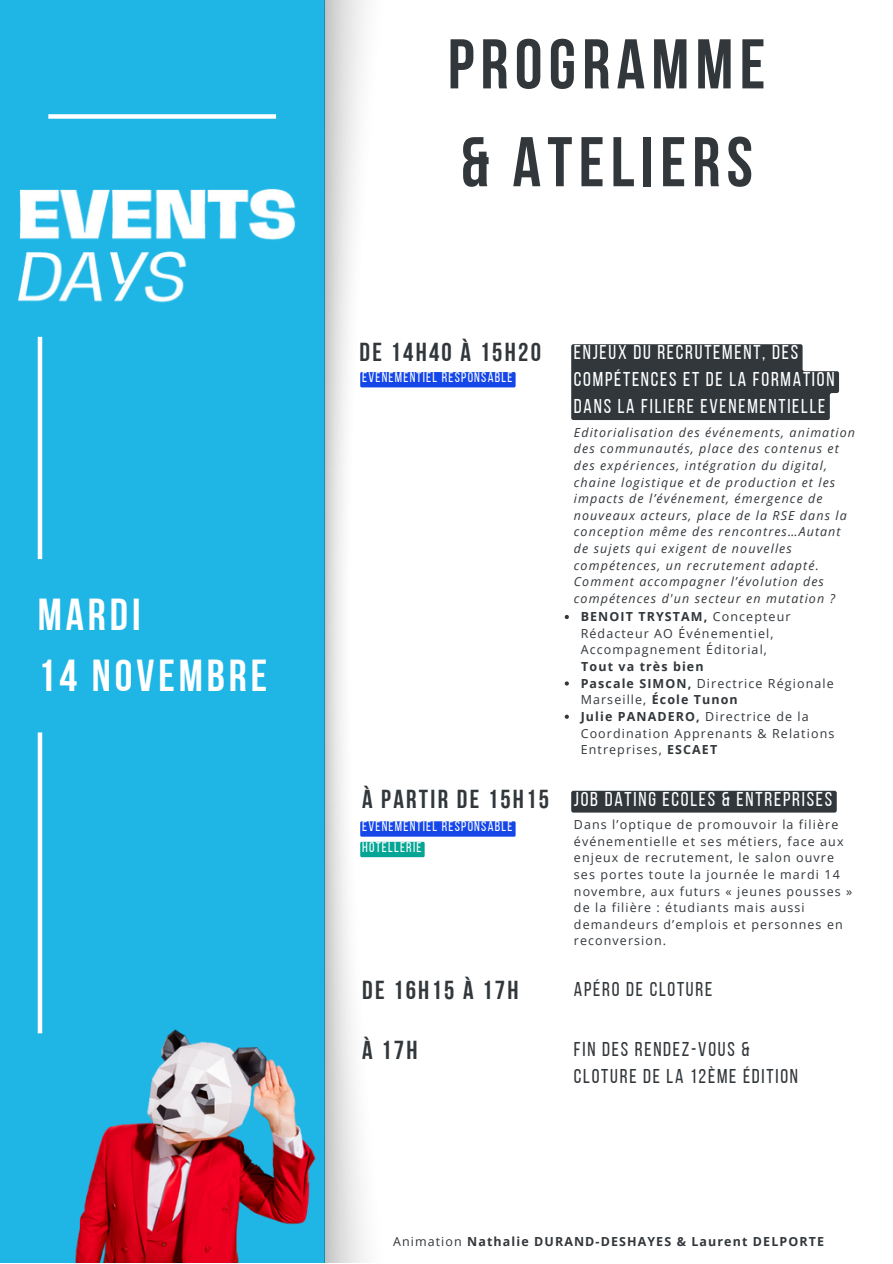
<style>
.page{position:relative;width:893px;height:1264px;background:#fff}
.page>*{position:absolute;margin:0;border:0;box-sizing:border-box;transform-origin:0 0}
.t1{font:70.2px "Bebas Neue Cyrillic";letter-spacing:.09em;color:#32373b}
.t2{font:44.7px "Bebas Neue Cyrillic";letter-spacing:.09em;color:#fff}
.t3{font:25.95px "Bebas Neue Cyrillic";letter-spacing:.09em;color:#32373b}
.t4{font:19.95px/27px "Bebas Neue";letter-spacing:.09em;color:#fff}
.t5{font:19.95px "Bebas Neue";letter-spacing:.09em;color:#32373b}
.t6{font:13.95px "Bebas Neue";letter-spacing:.09em;color:#fff}
.t7{font:12.45px/16.6px "Open Sans";letter-spacing:.09em;color:#32373b}
.t8{font:italic 12.45px/16.6px "Open Sans";letter-spacing:.09em;color:#32373b}
.t9{font:700 12.45px "Open Sans";letter-spacing:.09em;color:#32373b}
.s1{font-weight:700}
.s2{font-weight:400}
</style>
<div class="page">
<div style="left:0;top:0;width:324px;height:1262px;background:#1fb6e5"></div>
<img style="left:324px;top:0;width:71px;height:1262px">
<div style="left:48px;top:114px;width:228px;height:5px;background:#fff"></div>
<svg style="left:360px;top:821px;width:155px;height:36px"></svg>
<img style="left:18px;top:188px;width:278px;height:115px">
<hr style="left:38px;top:732px;width:4px;height:301px;background:#fff">
<hr style="left:38px;top:337px;width:4px;height:222px;background:#fff">
<img style="left:37px;top:1012px;width:354px;height:249px">
<div style="left:360px;top:372px;width:155px;height:15px;background:#1546e8"></div>
<svg style="left:571px;top:344px;width:268px;height:76px;background:#3f4347"></svg>
<div style="left:571px;top:790px;width:265px;height:22px;background:#32373b;border-radius:2px"></div>
<svg style="left:564px;top:615px;width:5px;height:4px"></svg>
<svg style="left:564px;top:681px;width:5px;height:4px"></svg>
<svg style="left:564px;top:714px;width:5px;height:4px"></svg>
<p class="t2" style="left:38px;top:596px;width:104px">MARDI</p>
<p class="t2" style="left:38px;top:658px;width:231px">14 NOVEMBRE</p>
<p class="t1" style="left:447px;top:36px;width:319px">PROGRAMME</p>
<p class="t1" style="left:460px;top:134px;width:294px">&amp; ATELIERS</p>
<p class="t3" style="left:359px;top:342px;width:183px">DE 14H40 À 15H20</p>
<p class="t4" style="left:574px;top:340px;width:262px">ENJEUX DU RECRUTEMENT, DES<br>COMPÉTENCES ET DE LA FORMATION<br>DANS LA FILIERE EVENEMENTIELLE</p>
<p class="t6" style="left:362px;top:371px;width:152px">ÉVÉNEMENTIEL RESPONSABLE</p>
<p class="t3" style="left:362px;top:788px;width:188px">À PARTIR DE 15H15</p>
<p class="t6" style="left:362px;top:820px;width:152px">ÉVÉNEMENTIEL RESPONSABLE</p>
<p class="t6" style="left:362px;top:841px;width:61px">HÔTELLERIE</p>
<p class="t8" style="left:574px;top:423px;width:283px">Editorialisation des événements, animation des communautés, place des contenus et des expériences, intégration du digital, chaine logistique et de production et les impacts de l’événement, émergence de nouveaux acteurs, place de la RSE dans la conception même des rencontres…Autant de sujets qui exigent de nouvelles compétences, un recrutement adapté.<br>Comment accompagner l’évolution des compétences d'un secteur en mutation ?</p>
<p class="t7" style="left:580px;top:608px;width:211px"><span class="s1">BENOIT TRYSTAM,</span> Concepteur<br>Rédacteur AO Événementiel,<br>Accompagnement Éditorial,</p>
<p class="t7" style="left:580px;top:674px;width:254px"><span class="s1">Pascale SIMON,</span> Directrice Régionale<br>Marseille, <span class="s1">École Tunon</span></p>
<p class="t7" style="left:580px;top:707px;width:255px"><span class="s1">Julie PANADERO,</span> Directrice de la<br>Coordination Apprenants &amp; Relations<br>Entreprises, <span class="s1">ESCAET</span></p>
<p class="t9" style="left:581px;top:657px;width:124px">Tout va très bien</p>
<p class="t4" style="left:574px;top:787px;width:260px">JOB DATING ECOLES &amp; ENTREPRISES</p>
<p class="t7" style="left:574px;top:815px;width:280px">Dans l’optique de promouvoir la filière événementielle et ses métiers, face aux enjeux de recrutement, le salon ouvre ses portes toute la journée le mardi 14 novembre, aux futurs « jeunes pousses » de la filière : étudiants mais aussi demandeurs d’emplois et personnes en reconversion.</p>
<p class="t3" style="left:362px;top:979px;width:158px">DE 16H15 À 17H</p>
<p class="t5" style="left:574px;top:981px;width:140px">APÉRO DE CLOTURE</p>
<p class="t3" style="left:362px;top:1039px;width:57px">À 17H</p>
<p class="t5" style="left:574px;top:1041px;width:177px">FIN DES RENDEZ-VOUS &amp;</p>
<p class="t5" style="left:574px;top:1068px;width:226px">CLOTURE DE LA 12ÈME ÉDITION</p>
<p class="t9" style="left:393px;top:1232px;width:432px"><span class="s2">Animation</span> Nathalie DURAND-DESHAYES &amp; Laurent DELPORTE</p>
</div>
